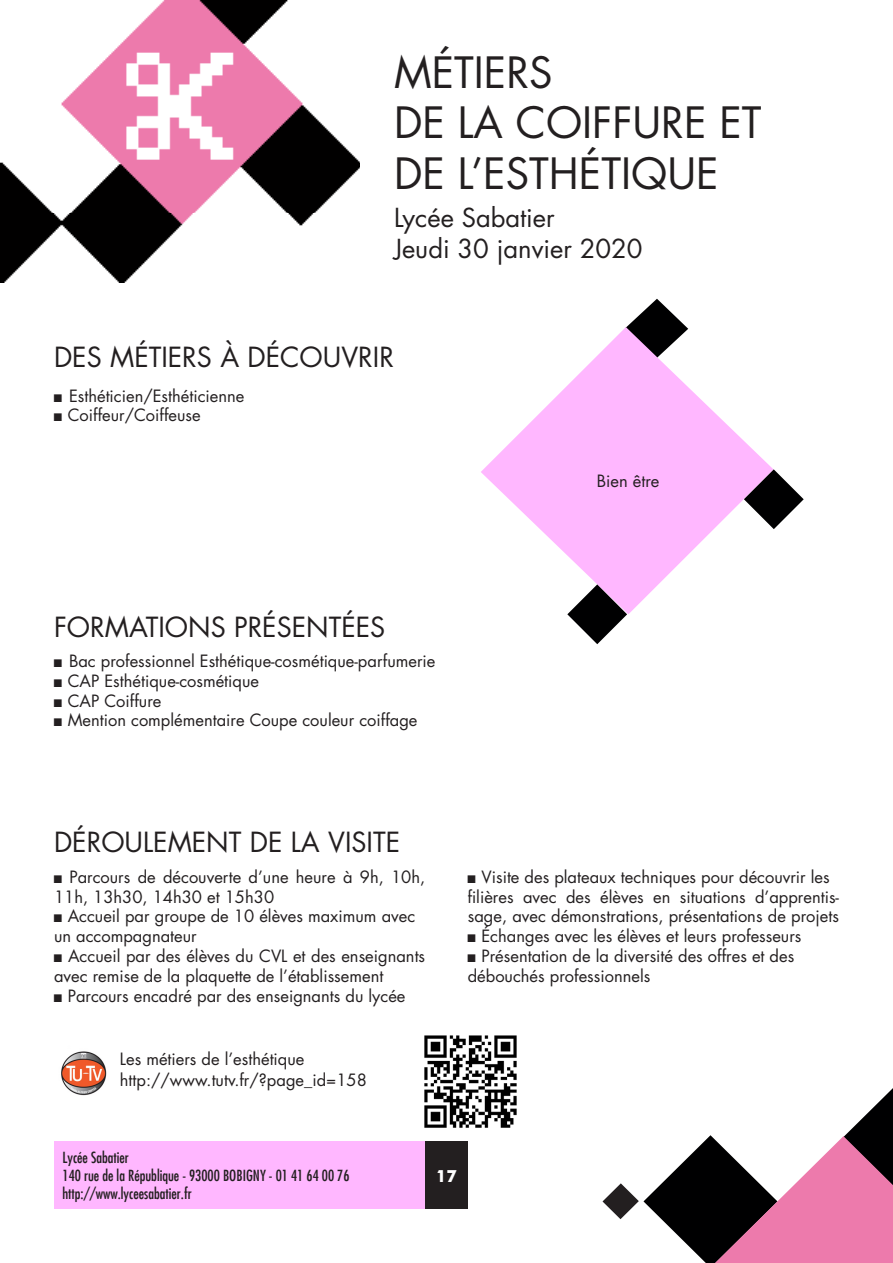
<style>
.page{position:relative;width:893px;height:1263px;background:#fff}
.page>*{position:absolute;margin:0;border:0;box-sizing:border-box;transform-origin:0 0}
.t1{font:42px/50.4px "Futura Std";color:#231f20}
.t2{font:27px "Futura Std";color:#231f20}
.t3{font:25.5px/30.6px "Futura Std";color:#231f20}
.t4{font:16.5px/19.8px "Futura Std";color:#231f20}
.t5{font:700 16.5px "Futura";color:#fff}
.t6{font:condensed 15px/18px "Futura";color:#231f20}
.s1{font-family:"Arial Narrow"}
</style>
<div class="page">
<svg style="left:626px;top:299px;width:61px;height:28px"></svg>
<svg style="left:481px;top:327px;width:292px;height:287px;fill:#ffb7ff"></svg>
<svg style="left:744px;top:469px;width:60px;height:60px"></svg>
<svg style="left:567px;top:584px;width:60px;height:60px"></svg>
<img style="left:61px;top:1051px;width:46px;height:45px">
<img style="left:0;top:0;width:359px;height:282px">
<svg style="left:602px;top:1088px;width:291px;height:175px"></svg>
<div style="left:54px;top:1141px;width:371px;height:68px;background:#ffb7ff"></div>
<div style="left:425px;top:1141px;width:43px;height:68px;background:#231f20"></div>
<img style="left:424px;top:1035px;width:93px;height:93px">
<h1 class="t1" style="left:394px;top:48px;width:369px">Métiers<br>de la coiffure et de l’esthÉtique</h1>
<h3 class="t3" style="left:394px;top:203px;width:250px">Lycée Sabatier<br>Jeudi 30 janvier 2020</h3>
<h2 class="t2" style="left:54px;top:340px;width:341px">Des métiers à découvrir</h2>
<p class="t4" style="left:54px;top:386px;width:192px"><span class="s1">■</span> Esthéticien/Esthéticienne</p>
<p class="t4" style="left:54px;top:406px;width:148px"><span class="s1">■</span> Coiffeur/Coiffeuse</p>
<p class="t4" style="left:597px;top:471px;width:64px">Bien être</p>
<h2 class="t2" style="left:54px;top:609px;width:333px">Formations présentées</h2>
<p class="t4" style="left:54px;top:651px;width:383px"><span class="s1">■</span> Bac professionnel Esthétique-cosmétique-parfumerie</p>
<p class="t4" style="left:54px;top:671px;width:207px"><span class="s1">■</span> CAP Esthétique-cosmétique</p>
<p class="t4" style="left:54px;top:691px;width:109px"><span class="s1">■</span> CAP Coiffure</p>
<p class="t4" style="left:54px;top:710px;width:365px"><span class="s1">■</span> Mention complémentaire Coupe couleur coiffage</p>
<h2 class="t2" style="left:54px;top:825px;width:348px">Déroulement de la visite</h2>
<p class="t4" style="left:54px;top:867px;width:373px"><span class="s1">■</span> Parcours de découverte d’une heure à 9h, 10h,<br>11h, 13h30, 14h30 et 15h30</p>
<p class="t4" style="left:54px;top:906px;width:363px"><span class="s1">■</span> Accueil par groupe de 10 élèves maximum avec un accompagnateur</p>
<p class="t4" style="left:54px;top:946px;width:216px"><span class="s1">■</span> Accueil par des élèves du CVL</p>
<p class="t4" style="left:54px;top:946px;width:373px;text-indent:239px">et des enseignants avec remise de la plaquette de l’établissement</p>
<p class="t4" style="left:54px;top:986px;width:353px"><span class="s1">■</span> Parcours encadré par des enseignants du lycée</p>
<p class="t4" style="left:120px;top:1048px;width:248px;line-height:21.6px">Les métiers de l’esthétique http://www.tutv.fr/?page_id=158</p>
<p class="t4" style="left:468px;top:867px;width:373px"><span class="s1">■</span> Visite des plateaux techniques pour découvrir les filières avec des élèves en situations d’apprentis&shy;sage, avec démonstrations, présentations de projets</p>
<p class="t4" style="left:468px;top:926px;width:335px"><span class="s1">■</span> Échanges avec les élèves et leurs professeurs</p>
<p class="t4" style="left:468px;top:946px;width:328px"><span class="s1">■</span> Présentation de la diversité des offres et des débouchés professionnels</p>
<p class="t6" style="left:63px;top:1148px;width:289px">Lycée Sabatier<br>140 rue de la République - 93000 BOBIGNY - 01 41 64 00 76 http://www.lyceesabatier.fr</p>
<p class="t5" style="left:436px;top:1164px;width:22px">17</p>
</div>
